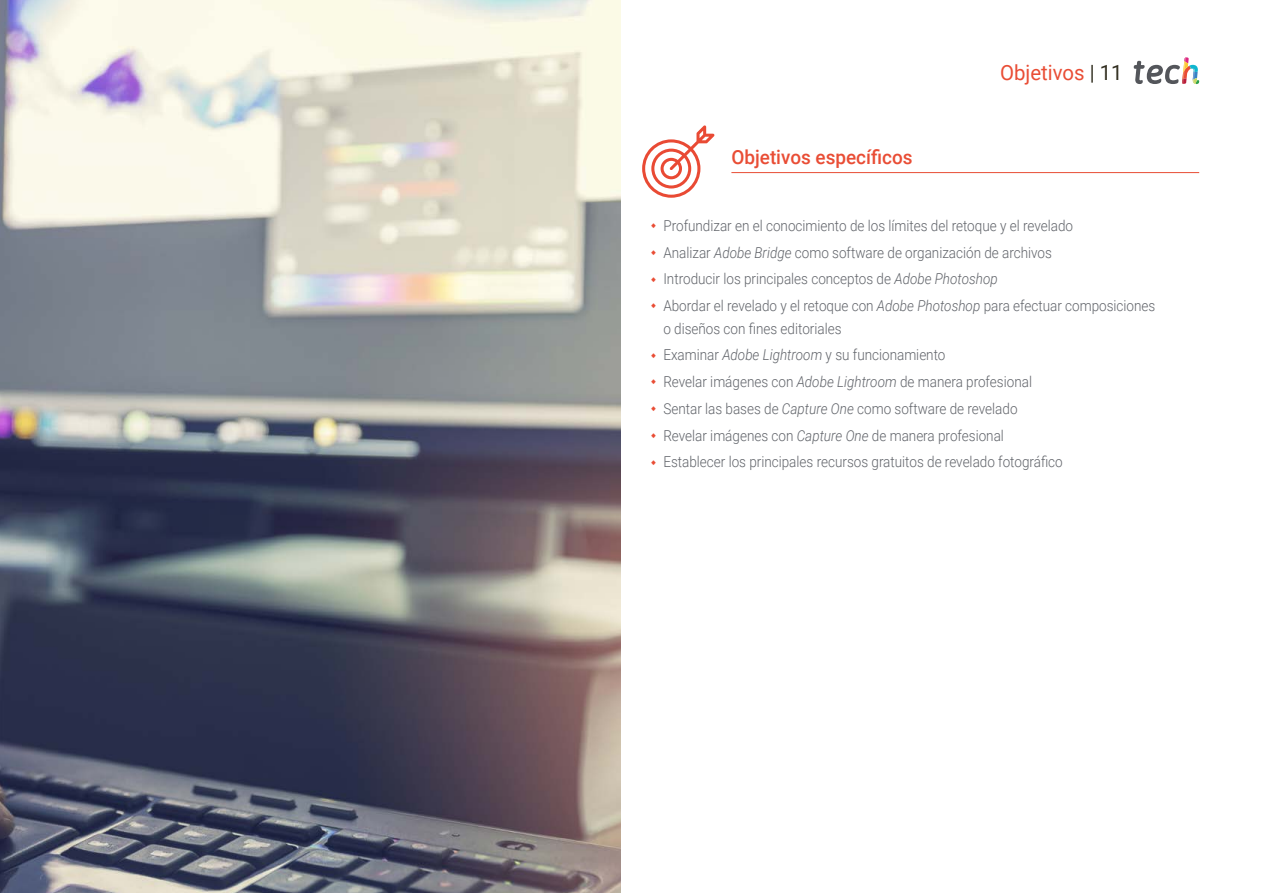
<style>
.page{position:relative;width:1263px;height:893px;background:#fff}
.page>*{position:absolute;margin:0;border:0;box-sizing:border-box;transform-origin:0 0}
.t1{font:21px "Roboto";color:#e94d35}
.t2{font:500 19.5px "Roboto";color:#e94d35}
.t3{font:300 15px/26.7px "Roboto";color:#61646a;scale:.9 1}
.s1{color:#312e20}
.s2{font-style:italic}
</style>
<div class="page">
<svg style="left:642px;top:125px;width:72px;height:73px"></svg>
<hr style="left:731px;top:172px;width:468px;height:1px;background:#e94d35">
<svg style="left:1134px;top:57px;width:65px;height:27px"></svg>
<img style="left:0;top:0;width:621px;height:893px">
<h2 class="t2" style="left:731px;top:143px;width:183px">Objetivos específicos</h2>
<h1 class="t1" style="left:1000px;top:57px;width:124px">Objetivos <span class="s1">| 11</span></h1>
<p class="t3" style="left:663px;top:212px;width:548px">Profundizar en el conocimiento de los límites del retoque y el revelado<br>Analizar <span class="s2">Adobe Bridge</span> como software de organización de archivos<br>Introducir los principales conceptos de <span class="s2">Adobe Photoshop<br></span>Abordar el revelado y el retoque con <span class="s2">Adobe Photoshop</span> para efectuar composiciones</p>
<p class="t3" style="left:663px;top:314px;width:445px">o diseños con fines editoriales<br>Examinar <span class="s2">Adobe Lightroom</span> y su funcionamiento<br>Revelar imágenes con <span class="s2">Adobe Lightroom</span> de manera profesional Sentar las bases de <span class="s2">Capture One</span> como software de revelado Revelar imágenes con <span class="s2">Capture One</span> de manera profesional Establecer los principales recursos gratuitos de revelado fotográfico</p>
</div>
